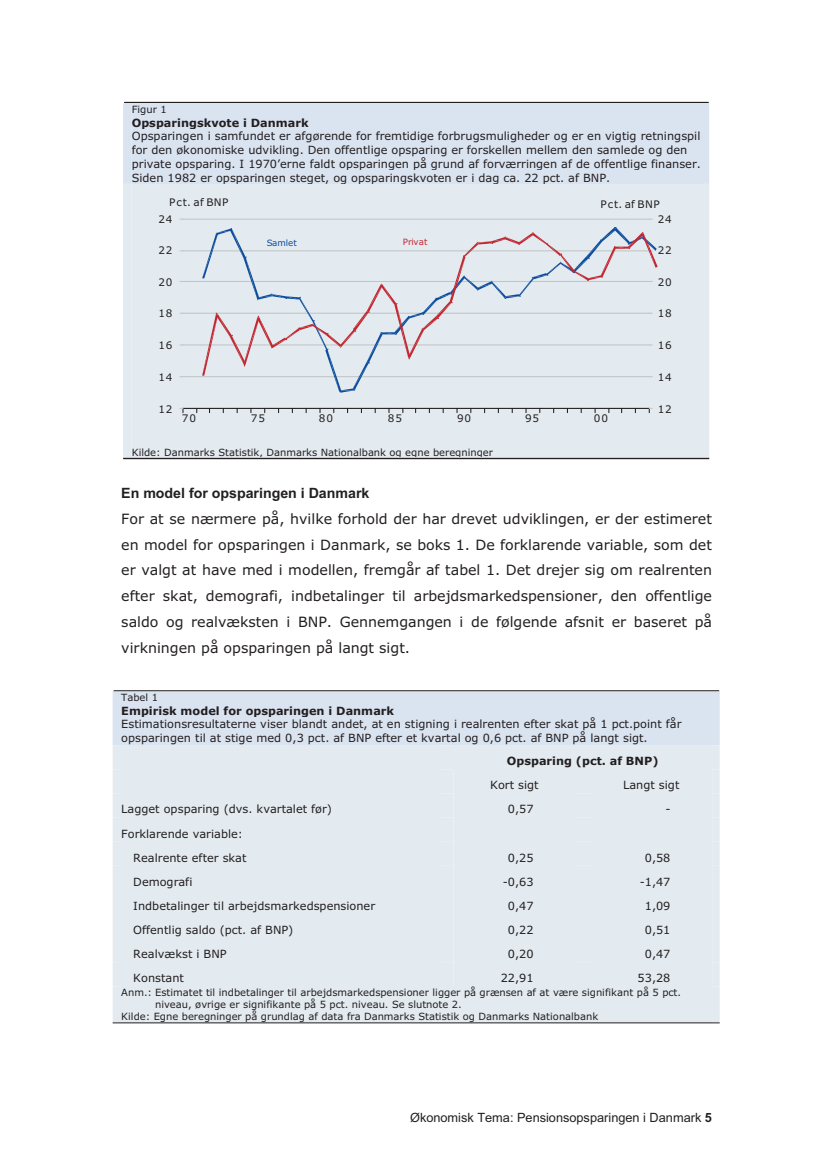
<style>
.page{position:relative;width:833px;height:1176px;background:#fff}
.page>*{position:absolute;margin:0;border:0;box-sizing:border-box;transform-origin:0 0}
.t1{font:14.17px/25.9px "Verdana";color:#231f20;text-align:justify}
.t2{font:700 14.17px "Arial";color:#231f20}
.t3{font:12.78px "Arial";color:#231f20}
.t4{font:11.38px/13.8px "Verdana";color:#231f20}
.t5{font:700 11.38px "Verdana";color:#231f20}
.t6{font:10.5px "Verdana";letter-spacing:.075em;color:#231f20}
.t7{font:9.97px "Verdana";color:#231f20}
.t8{font:8.75px "Verdana";letter-spacing:.005em;color:#0d4d9d}
.t9{font:8.75px "Verdana";letter-spacing:.005em;color:#c22831}
.s1{font-weight:700}
</style>
<div class="page">
<svg style="left:123px;top:103px;width:586px;height:81px"></svg>
<div style="left:132px;top:103px;width:570px;height:12px;background:#dae3f0"></div>
<div style="left:132px;top:115px;width:570px;height:14px;background:#dae3f0"></div>
<div style="left:132px;top:129px;width:570px;height:14px;background:#dae3f0"></div>
<div style="left:132px;top:143px;width:570px;height:14px;background:#dae3f0"></div>
<div style="left:132px;top:157px;width:570px;height:13px;background:#dae3f0"></div>
<div style="left:132px;top:170px;width:570px;height:14px;background:#dae3f0"></div>
<hr style="left:124px;top:102px;width:585px;height:1px;background:#231f20">
<div style="left:123px;top:184px;width:586px;height:274px;background:#e4ebf0"></div>
<div style="left:132px;top:184px;width:570px;height:250px;background:#e4ebf0"></div>
<hr style="left:183px;top:219px;width:466px;height:1px;background:#c0c6c6">
<hr style="left:183px;top:250px;width:466px;height:1px;background:#c0c6c6">
<hr style="left:183px;top:281px;width:466px;height:1px;background:#c0c6c6">
<hr style="left:183px;top:313px;width:466px;height:1px;background:#c0c6c6">
<hr style="left:183px;top:344px;width:466px;height:1px;background:#c0c6c6">
<hr style="left:183px;top:376px;width:466px;height:1px;background:#c0c6c6">
<hr style="left:183px;top:408px;width:466px;height:1px;background:#231f20">
<svg style="left:202px;top:228px;width:456px;height:165px"></svg>
<div style="left:132px;top:434px;width:570px;height:24px;background:#e4ebf0"></div>
<hr style="left:123px;top:458px;width:586px;height:1px;background:#231f20">
<hr style="left:114px;top:690px;width:605px;height:1px;background:#231f20">
<svg style="left:113px;top:691px;width:607px;height:331px;background:#e2e9ef"></svg>
<div style="left:121px;top:986px;width:591px;height:12px;background:#e4ebf0"></div>
<div style="left:121px;top:998px;width:591px;height:12px;background:#e4ebf0"></div>
<div style="left:121px;top:1010px;width:591px;height:12px;background:#e4ebf0"></div>
<hr style="left:113px;top:1022px;width:607px;height:1px;background:#231f20">
<p class="t7" style="left:132px;top:106px;width:36px">Figur 1</p>
<p class="t5" style="left:132px;top:118px;width:178px">Opsparingskvote i Danmark</p>
<p class="t4" style="left:132px;top:130px;width:571px">Opsparingen i samfundet er afgørende for fremtidige forbrugsmuligheder og er en vigtig retningspil for den økonomiske udvikling. Den offentlige opsparing er forskellen mellem den samlede og den private opsparing. I 1970’erne faldt opsparingen på grund af forværringen af de offentlige finanser.<br>Siden 1982 er opsparingen steget, og opsparingskvoten er i dag ca. 22 pct. af BNP.</p>
<p class="t6" style="left:169px;top:198px;width:61px">Pct. af BNP</p>
<p class="t6" style="left:600px;top:199px;width:61px">Pct. af BNP</p>
<p class="t8" style="left:267px;top:239px;width:32px">Samlet</p>
<p class="t9" style="left:403px;top:238px;width:26px">Privat</p>
<p class="t6" style="left:658px;top:215px;width:16px">24</p>
<p class="t6" style="left:658px;top:246px;width:16px">22</p>
<p class="t6" style="left:658px;top:278px;width:16px">20</p>
<p class="t6" style="left:658px;top:309px;width:16px">18</p>
<p class="t6" style="left:658px;top:341px;width:16px">16</p>
<p class="t6" style="left:658px;top:373px;width:16px">14</p>
<p class="t6" style="left:658px;top:405px;width:16px">12</p>
<p class="t6" style="left:159px;top:215px;width:16px">24</p>
<p class="t6" style="left:159px;top:246px;width:16px">22</p>
<p class="t6" style="left:159px;top:278px;width:16px">20</p>
<p class="t6" style="left:159px;top:309px;width:16px">18</p>
<p class="t6" style="left:159px;top:341px;width:16px">16</p>
<p class="t6" style="left:159px;top:373px;width:16px">14</p>
<p class="t6" style="left:159px;top:405px;width:16px">12</p>
<p class="t6" style="left:182px;top:414px;width:16px">70</p>
<p class="t6" style="left:251px;top:414px;width:16px">75</p>
<p class="t6" style="left:319px;top:414px;width:16px">80</p>
<p class="t6" style="left:388px;top:414px;width:16px">85</p>
<p class="t6" style="left:457px;top:414px;width:16px">90</p>
<p class="t6" style="left:525px;top:414px;width:16px">95</p>
<p class="t6" style="left:594px;top:414px;width:16px">00</p>
<p class="t7" style="left:132px;top:448px;width:363px">Kilde: Danmarks Statistik, Danmarks Nationalbank og egne beregninger</p>
<p class="t2" style="left:121px;top:488px;width:250px">En model for opsparingen i Danmark</p>
<p class="t1" style="left:121px;top:507px;width:592px">For at se nærmere på, hvilke forhold der har drevet udviklingen, er der estimeret en model for opsparingen i Danmark, se boks 1. De forklarende variable, som det er valgt at have med i modellen, fremgår af tabel 1. Det drejer sig om realrenten efter skat, demografi, indbetalinger til arbejdsmarkedspensioner, den offentlige saldo og realvæksten i BNP. Gennemgangen i de følgende afsnit er baseret på virkningen på opsparingen på langt sigt.</p>
<p class="t7" style="left:121px;top:693px;width:38px">Tabel 1</p>
<p class="t5" style="left:121px;top:706px;width:274px">Empirisk model for opsparingen i Danmark</p>
<p class="t4" style="left:121px;top:718px;width:562px">Estimationsresultaterne viser blandt andet, at en stigning i realrenten efter skat på 1 pct.point får opsparingen til at stige med 0,3 pct. af BNP efter et kvartal og 0,6 pct. af BNP på langt sigt.</p>
<p class="t5" style="left:507px;top:757px;width:153px">Opsparing (pct. af BNP)</p>
<p class="t4" style="left:490px;top:779px;width:50px">Kort sigt</p>
<p class="t4" style="left:623px;top:779px;width:58px">Langt sigt</p>
<p class="t4" style="left:121px;top:803px;width:212px">Lagget opsparing (dvs. kvartalet før)</p>
<p class="t4" style="left:508px;top:803px;width:27px">0,57</p>
<p class="t4" style="left:665px;top:803px;width:7px">-</p>
<p class="t4" style="left:133px;top:822px;width:115px;line-height:24.2px;text-indent:-12px">Forklarende variable:<br>Realrente efter skat</p>
<p class="t4" style="left:508px;top:851px;width:27px">0,25</p>
<p class="t4" style="left:645px;top:851px;width:27px">0,58</p>
<p class="t4" style="left:133px;top:876px;width:61px">Demografi</p>
<p class="t4" style="left:503px;top:876px;width:32px">-0,63</p>
<p class="t4" style="left:640px;top:876px;width:32px">-1,47</p>
<p class="t4" style="left:133px;top:900px;width:243px">Indbetalinger til arbejdsmarkedspensioner</p>
<p class="t4" style="left:508px;top:900px;width:27px">0,47</p>
<p class="t4" style="left:645px;top:900px;width:27px">1,09</p>
<p class="t4" style="left:133px;top:924px;width:162px">Offentlig saldo (pct. af BNP)</p>
<p class="t4" style="left:508px;top:924px;width:27px">0,22</p>
<p class="t4" style="left:645px;top:924px;width:27px">0,51</p>
<p class="t4" style="left:133px;top:948px;width:95px">Realvækst i BNP</p>
<p class="t4" style="left:508px;top:948px;width:27px">0,20</p>
<p class="t4" style="left:645px;top:948px;width:27px">0,47</p>
<p class="t4" style="left:133px;top:972px;width:52px">Konstant</p>
<p class="t4" style="left:501px;top:972px;width:34px">22,91</p>
<p class="t4" style="left:637px;top:972px;width:34px">53,28</p>
<p class="t7" style="left:121px;top:988px;width:561px">Anm.: Estimatet til indbetalinger til arbejdsmarkedspensioner ligger på grænsen af at være signifikant på 5 pct.</p>
<p class="t7" style="left:155px;top:1001px;width:308px">niveau, øvrige er signifikante på 5 pct. niveau. Se slutnote 2.</p>
<p class="t7" style="left:121px;top:1013px;width:478px">Kilde: Egne beregninger på grundlag af data fra Danmarks Statistik og Danmarks Nationalbank</p>
<p class="t3" style="left:410px;top:1112px;width:303px">Økonomisk Tema: Pensionsopsparingen i Danmark <span class="s1">5</span></p>
</div>
